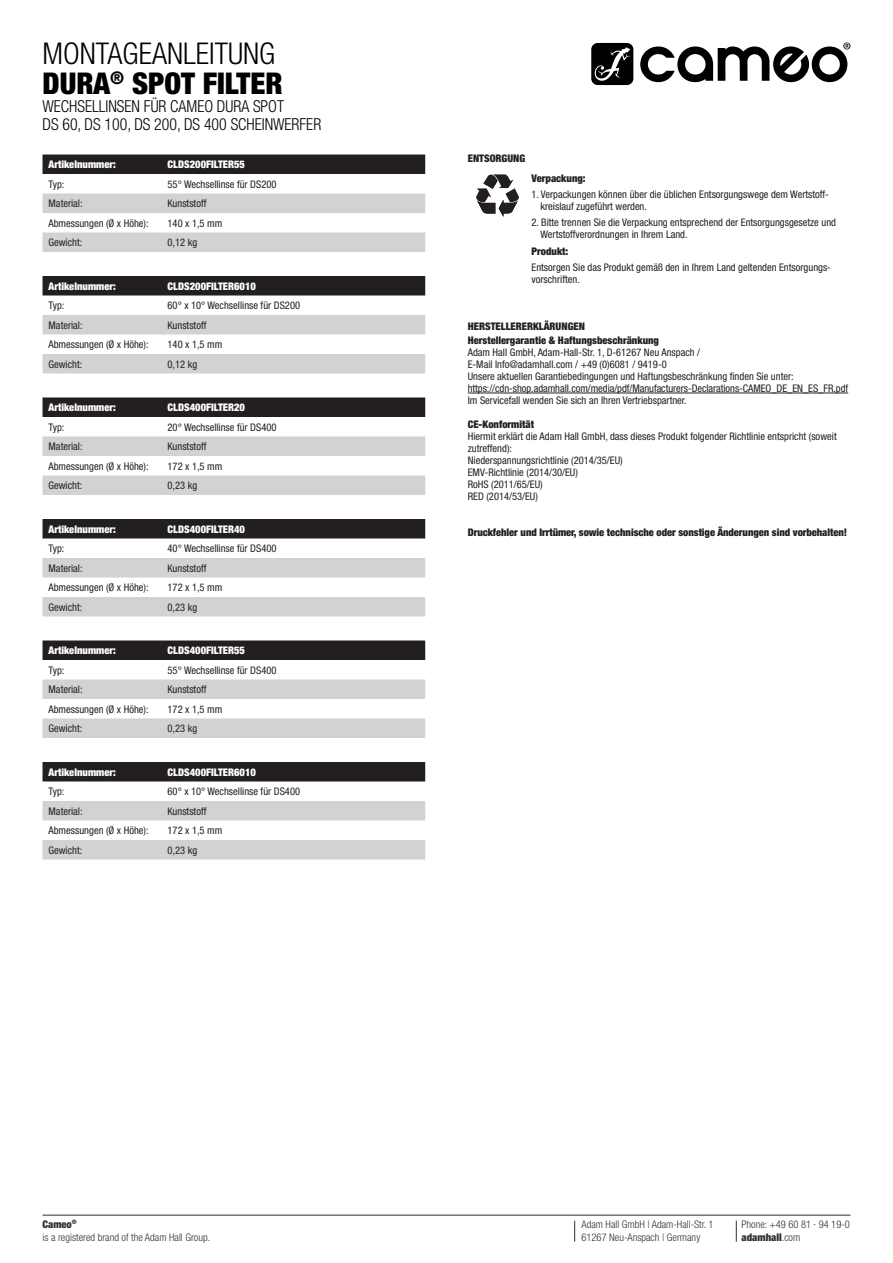
<style>
.page{position:relative;width:893px;height:1263px;background:#fff}
.page>*{position:absolute;margin:0;border:0;box-sizing:border-box;transform-origin:0 0}
.t1{font:300 condensed 30px/30px "Helvetica Neue LT Pro";color:#000001}
.t2{font:300 condensed 16.5px/18px "Helvetica Neue LT Pro";color:#000001;scale:.96 1}
.t3{font:condensed 10.5px/12px "Helvetica Neue LT Pro";color:#231f20}
.t4{font:900 condensed 10.5px/14.1px "Helvetica Neue LT Pro";color:#231f20}
.t5{font:900 condensed 10.5px "Helvetica Neue LT Pro";color:#fff}
.t6{font:300 condensed 10.5px/13.5px "Helvetica Neue LT Pro";color:#231f20}
.s1{font-weight:900}
</style>
<div class="page">
<svg style="left:574px;top:1221px;width:1px;height:20px"></svg>
<svg style="left:736px;top:1220px;width:1px;height:22px"></svg>
<hr style="left:43px;top:1215px;width:807px;height:1px;background:#231f20">
<svg style="left:591px;top:43px;width:42px;height:42px"></svg>
<svg style="left:640px;top:43px;width:210px;height:39px"></svg>
<div style="left:43px;top:154px;width:382px;height:20px;background:#231f20"></div>
<svg style="left:43px;top:193px;width:382px;height:59px"></svg>
<div style="left:43px;top:276px;width:382px;height:19px;background:#231f20"></div>
<svg style="left:43px;top:315px;width:382px;height:58px"></svg>
<div style="left:43px;top:397px;width:382px;height:20px;background:#231f20"></div>
<svg style="left:43px;top:436px;width:382px;height:59px"></svg>
<div style="left:43px;top:519px;width:382px;height:19px;background:#231f20"></div>
<svg style="left:43px;top:558px;width:382px;height:58px"></svg>
<div style="left:43px;top:640px;width:382px;height:20px;background:#231f20"></div>
<svg style="left:43px;top:679px;width:382px;height:59px"></svg>
<div style="left:43px;top:762px;width:382px;height:19px;background:#231f20"></div>
<svg style="left:43px;top:801px;width:382px;height:58px"></svg>
<hr style="left:468px;top:393px;width:380px;height:1px;background:#231f20">
<svg style="left:476px;top:174px;width:43px;height:43px"></svg>
<h1 class="t1" style="left:43px;top:38px;width:242px">MONTAGEANLEITUNG<br><span class="s1">DURA</span><sup>®</sup> <span class="s1">SPOT FILTER</span></h1>
<h2 class="t2" style="left:43px;top:97px;width:292px">WECHSELLINSEN FÜR CAMEO DURA SPOT<br>DS 60, DS 100, DS 200, DS 400 SCHEINWERFER</h2>
<p class="t5" style="left:49px;top:158px;width:69px">Artikelnummer:</p>
<p class="t5" style="left:168px;top:158px;width:79px">CLDS200FILTER55</p>
<p class="t3" style="left:49px;top:178px;width:17px">Typ:</p>
<p class="t3" style="left:168px;top:178px;width:110px">55° Wechsellinse für DS200</p>
<p class="t3" style="left:49px;top:197px;width:36px">Material:</p>
<p class="t3" style="left:168px;top:197px;width:40px">Kunststoff</p>
<p class="t3" style="left:49px;top:217px;width:102px">Abmessungen (Ø x Höhe):</p>
<p class="t3" style="left:168px;top:217px;width:56px">140 x 1,5 mm</p>
<p class="t3" style="left:49px;top:236px;width:35px">Gewicht:</p>
<p class="t3" style="left:168px;top:236px;width:31px">0,12 kg</p>
<p class="t5" style="left:49px;top:279px;width:69px">Artikelnummer:</p>
<p class="t5" style="left:168px;top:279px;width:90px">CLDS200FILTER6010</p>
<p class="t3" style="left:49px;top:299px;width:17px">Typ:</p>
<p class="t3" style="left:168px;top:299px;width:134px">60° x 10° Wechsellinse für DS200</p>
<p class="t3" style="left:49px;top:319px;width:36px">Material:</p>
<p class="t3" style="left:168px;top:319px;width:40px">Kunststoff</p>
<p class="t3" style="left:49px;top:338px;width:102px">Abmessungen (Ø x Höhe):</p>
<p class="t3" style="left:168px;top:338px;width:56px">140 x 1,5 mm</p>
<p class="t3" style="left:49px;top:358px;width:35px">Gewicht:</p>
<p class="t3" style="left:168px;top:358px;width:31px">0,12 kg</p>
<p class="t5" style="left:49px;top:401px;width:69px">Artikelnummer:</p>
<p class="t5" style="left:168px;top:401px;width:79px">CLDS400FILTER20</p>
<p class="t3" style="left:49px;top:421px;width:17px">Typ:</p>
<p class="t3" style="left:168px;top:421px;width:110px">20° Wechsellinse für DS400</p>
<p class="t3" style="left:49px;top:440px;width:36px">Material:</p>
<p class="t3" style="left:168px;top:440px;width:40px">Kunststoff</p>
<p class="t3" style="left:49px;top:460px;width:102px">Abmessungen (Ø x Höhe):</p>
<p class="t3" style="left:168px;top:460px;width:56px">172 x 1,5 mm</p>
<p class="t3" style="left:49px;top:479px;width:35px">Gewicht:</p>
<p class="t3" style="left:168px;top:479px;width:31px">0,23 kg</p>
<p class="t5" style="left:49px;top:522px;width:69px">Artikelnummer:</p>
<p class="t5" style="left:168px;top:522px;width:79px">CLDS400FILTER40</p>
<p class="t3" style="left:49px;top:542px;width:17px">Typ:</p>
<p class="t3" style="left:168px;top:542px;width:110px">40° Wechsellinse für DS400</p>
<p class="t3" style="left:49px;top:562px;width:36px">Material:</p>
<p class="t3" style="left:168px;top:562px;width:40px">Kunststoff</p>
<p class="t3" style="left:49px;top:581px;width:102px">Abmessungen (Ø x Höhe):</p>
<p class="t3" style="left:168px;top:581px;width:56px">172 x 1,5 mm</p>
<p class="t3" style="left:49px;top:601px;width:35px">Gewicht:</p>
<p class="t3" style="left:168px;top:601px;width:31px">0,23 kg</p>
<p class="t5" style="left:49px;top:644px;width:69px">Artikelnummer:</p>
<p class="t5" style="left:168px;top:644px;width:79px">CLDS400FILTER55</p>
<p class="t3" style="left:49px;top:664px;width:17px">Typ:</p>
<p class="t3" style="left:168px;top:664px;width:110px">55° Wechsellinse für DS400</p>
<p class="t3" style="left:49px;top:683px;width:36px">Material:</p>
<p class="t3" style="left:168px;top:683px;width:40px">Kunststoff</p>
<p class="t3" style="left:49px;top:703px;width:102px">Abmessungen (Ø x Höhe):</p>
<p class="t3" style="left:168px;top:703px;width:56px">172 x 1,5 mm</p>
<p class="t3" style="left:49px;top:722px;width:35px">Gewicht:</p>
<p class="t3" style="left:168px;top:722px;width:31px">0,23 kg</p>
<p class="t5" style="left:49px;top:765px;width:69px">Artikelnummer:</p>
<p class="t5" style="left:168px;top:765px;width:90px">CLDS400FILTER6010</p>
<p class="t3" style="left:49px;top:785px;width:17px">Typ:</p>
<p class="t3" style="left:168px;top:785px;width:134px">60° x 10° Wechsellinse für DS400</p>
<p class="t3" style="left:49px;top:805px;width:36px">Material:</p>
<p class="t3" style="left:168px;top:805px;width:40px">Kunststoff</p>
<p class="t3" style="left:49px;top:824px;width:102px">Abmessungen (Ø x Höhe):</p>
<p class="t3" style="left:168px;top:824px;width:56px">172 x 1,5 mm</p>
<p class="t3" style="left:49px;top:844px;width:35px">Gewicht:</p>
<p class="t3" style="left:168px;top:844px;width:31px">0,23 kg</p>
<p class="t4" style="left:468px;top:151px;width:59px">ENTSORGUNG</p>
<p class="t4" style="left:531px;top:171px;width:56px">Verpackung:</p>
<p class="t3" style="left:540px;top:188px;width:290px;text-indent:-9px">1. Verpackungen können über die üblichen Entsorgungswege dem Wertstoff&shy;kreislauf zugeführt werden.</p>
<p class="t3" style="left:540px;top:217px;width:297px;text-indent:-9px">2. Bitte trennen Sie die Verpackung entsprechend der Entsorgungsgesetze und<br>Wertstoffverordnungen in Ihrem Land.</p>
<p class="t4" style="left:531px;top:244px;width:38px">Produkt:</p>
<p class="t3" style="left:531px;top:261px;width:301px">Entsorgen Sie das Produkt gemäß den in Ihrem Land geltenden Entsorgungs&shy;vorschriften.</p>
<p class="t4" style="left:468px;top:319px;width:193px">HERSTELLERERKLÄRUNGEN<br>Herstellergarantie &amp; Haftungsbeschränkung</p>
<p class="t3" style="left:468px;top:346px;width:382px">Adam Hall GmbH, Adam-Hall-Str. 1, D-61267 Neu Anspach /<br>E-Mail Info@adamhall.com / +49 (0)6081 / 9419-0<br>Unsere aktuellen Garantiebedingungen und Haftungsbeschränkung finden Sie unter: https://cdn-shop.adamhall.com/media/pdf/Manufacturers-Declarations-CAMEO_DE_EN_ES_FR.pdf Im Servicefall wenden Sie sich an Ihren Vertriebspartner.</p>
<p class="t4" style="left:468px;top:417px;width:68px">CE-Konformität</p>
<p class="t3" style="left:468px;top:430px;width:370px">Hiermit erklärt die Adam Hall GmbH, dass dieses Produkt folgender Richtlinie entspricht (soweit zutreffend):<br>Niederspannungsrichtlinie (2014/35/EU)<br>EMV-Richtlinie (2014/30/EU)<br>RoHS (2011/65/EU)<br>RED (2014/53/EU)</p>
<p class="t4" style="left:468px;top:525px;width:381px">Druckfehler und Irrtümer, sowie technische oder sonstige Änderungen sind vorbehalten!</p>
<p class="t6" style="left:43px;top:1218px;width:169px;line-height:12.6px"><span class="s1">Cameo</span><sup>®<br></sup>is a registered brand of the Adam Hall Group.</p>
<p class="t6" style="left:581px;top:1217px;width:134px">Adam Hall GmbH | Adam-Hall-Str. 1<br>61267 Neu-Anspach | Germany</p>
<p class="t6" style="left:742px;top:1217px;width:110px">Phone: +49 60 81 · 94 19-0 <span class="s1">adamhall</span>.com</p>
</div>
